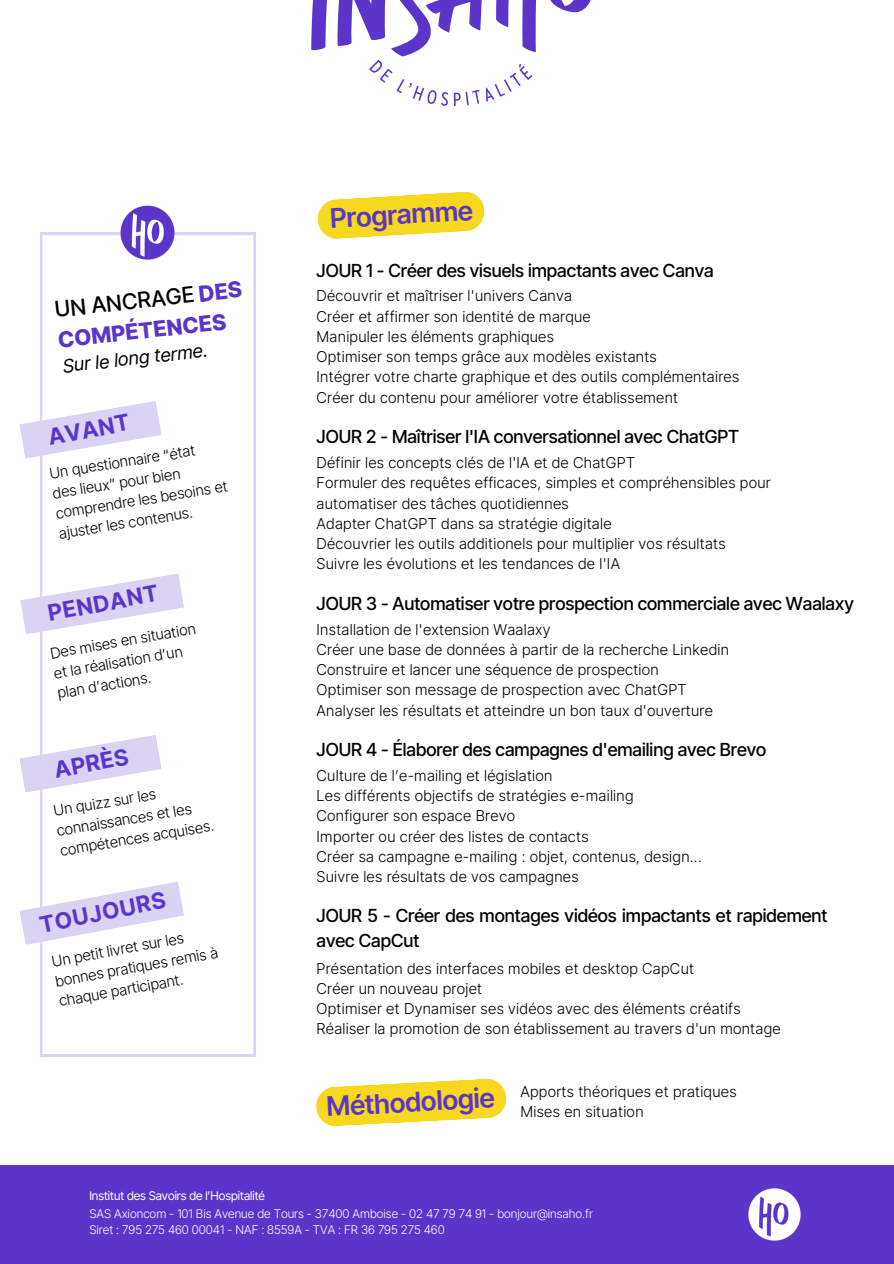
<style>
.page{position:relative;width:894px;height:1264px;background:#fff}
.page>*{position:absolute;margin:0;border:0;box-sizing:border-box;transform-origin:0 0}
.t1{font:600 27px "Inter Tight";color:#5b35ca}
.t2{font:700 22.5px "Inter Tight";color:#5b35ca}
.t3{font:800 21.9px/30.3px "Inter Tight";color:#5b35ca}
.t4{font:italic 18.6px "Inter Tight";color:#000}
.t5{font:500 18px/24.8px "Inter Tight";color:#000}
.t6{font:300 15px/20.2px "Inter Tight";letter-spacing:.02em;color:#000}
.t7{font:300 12px "Inter Tight";color:#fff}
.t8{font:12px "Inter Tight";color:#fff}
.s1{font-weight:500;color:#000}
</style>
<div class="page">
<svg style="left:311px;top:0;width:16px;height:50px"></svg>
<svg style="left:337px;top:0;width:254px;height:106px"></svg>
<div style="left:0;top:1164px;width:893px;height:99px;background:#5b35ca"></div>
<img style="left:748px;top:1188px;width:53px;height:53px">
<svg style="left:40px;top:233px;width:215px;height:823px"></svg>
<svg style="left:19px;top:401px;width:142px;height:57px"></svg>
<svg style="left:19px;top:735px;width:142px;height:57px"></svg>
<img style="left:117px;top:205px;width:62px;height:59px">
<svg style="left:20px;top:881px;width:164px;height:63px"></svg>
<svg style="left:20px;top:573px;width:164px;height:61px"></svg>
<svg style="left:316px;top:1078px;width:190px;height:48px"></svg>
<svg style="left:318px;top:191px;width:167px;height:48px"></svg>
<h1 class="t3" style="left:53px;top:294px;width:189px;rotate:-6deg"><span class="s1">UN ANCRAGE</span> DES<br>COMPÉTENCES</h1>
<h3 class="t4" style="left:62px;top:354px;width:147px;rotate:-6deg">Sur le long terme.</h3>
<p class="t2" style="left:46px;top:424px;width:83px;rotate:-11deg">AVANT</p>
<p class="t6" style="left:48px;top:463px;width:175px;rotate:-9deg">Un questionnaire “état des lieux” pour bien comprendre les besoins et ajuster les contenus.</p>
<h2 class="t2" style="left:46px;top:599px;width:113px;rotate:-10deg">PENDANT</h2>
<p class="t6" style="left:49px;top:643px;width:149px;rotate:-10deg">Des mises en situation et la réalisation d’un plan d’actions.</p>
<h2 class="t2" style="left:52px;top:756px;width:76px;rotate:-11deg">APRÈS</h2>
<p class="t6" style="left:52px;top:800px;width:157px;rotate:-9deg">Un quizz sur les connaissances et les compétences acquises.</p>
<h2 class="t2" style="left:38px;top:911px;width:129px;rotate:-11deg">TOUJOURS</h2>
<p class="t6" style="left:50px;top:951px;width:166px;rotate:-10deg">Un petit livret sur les bonnes pratiques remis à chaque participant.</p>
<h5 class="t1" style="left:329px;top:202px;width:144px;rotate:-3deg">Programme</h5>
<h5 class="t5" style="left:316px;top:258px;width:398px">JOUR 1 - Créer des visuels impactants avec Canva</h5>
<p class="t6" style="left:316px;top:286px;width:424px">Découvrir et maîtriser l'univers Canva<br>Créer et affirmer son identité de marque<br>Manipuler les éléments graphiques<br>Optimiser son temps grâce aux modèles existants<br>Intégrer votre charte graphique et des outils complémentaires</p>
<h3 class="t6" style="left:316px;top:387px;width:363px">Créer du contenu pour améliorer votre établissement</h3>
<p class="t5" style="left:316px;top:424px;width:424px">JOUR 2 - Maîtriser l'IA conversationnel avec ChatGPT</p>
<h3 class="t6" style="left:316px;top:452px;width:455px">Définir les concepts clés de l'IA et de ChatGPT<br>Formuler des requêtes efficaces, simples et compréhensibles pour automatiser des tâches quotidiennes<br>Adapter ChatGPT dans sa stratégie digitale<br>Découvrier les outils additionels pour multiplier vos résultats</h3>
<h5 class="t6" style="left:316px;top:553px;width:305px">Suivre les évolutions et les tendances de l'IA</h5>
<p class="t5" style="left:316px;top:590px;width:538px">JOUR 3 - Automatiser votre prospection commerciale avec Waalaxy</p>
<h3 class="t6" style="left:316px;top:619px;width:414px">Installation de l'extension Waalaxy<br>Créer une base de données à partir de la recherche Linkedin Construire et lancer une séquence de prospection<br>Optimiser son message de prospection avec ChatGPT</h3>
<h5 class="t6" style="left:316px;top:700px;width:398px">Analyser les résultats et atteindre un bon taux d'ouverture</h5>
<p class="t5" style="left:316px;top:737px;width:451px">JOUR 4 - Élaborer des campagnes d'emailing avec Brevo</p>
<h1 class="t6" style="left:316px;top:765px;width:386px">Culture de l’e-mailing et législation<br>Les différents objectifs de stratégies e-mailing Configurer son espace Brevo<br>Importer ou créer des listes de contacts<br>Créer sa campagne e-mailing : objet, contenus, design...</h1>
<h5 class="t6" style="left:316px;top:866px;width:263px">Suivre les résultats de vos campagnes</h5>
<p class="t5" style="left:316px;top:903px;width:512px">JOUR 5 - Créer des montages vidéos impactants et rapidement avec CapCut</p>
<p class="t6" style="left:316px;top:958px;width:425px">Présentation des interfaces mobiles et desktop CapCut<br>Créer un nouveau projet<br>Optimiser et Dynamiser ses vidéos avec des éléments créatifs</p>
<p class="t6" style="left:316px;top:1018px;width:465px">Réaliser la promotion de son établissement au travers d'un montage</p>
<h3 class="t1" style="left:326px;top:1089px;width:170px;rotate:-3deg">Méthodologie</h3>
<h5 class="t6" style="left:520px;top:1081px;width:218px">Apports théoriques et pratiques</h5>
<p class="t6" style="left:520px;top:1101px;width:125px">Mises en situation</p>
<h4 class="t8" style="left:89px;top:1188px;width:177px">Institut des Savoirs de l’Hospitalité</h4>
<h2 class="t7" style="left:89px;top:1206px;width:505px">SAS Axioncom - 101 Bis Avenue de Tours - 37400 Amboise - 02 47 79 74 91 - bonjour@insaho.fr</h2>
<h2 class="t7" style="left:89px;top:1222px;width:357px">Siret : 795 275 460 00041 - NAF : 8559A - TVA : FR 36 795 275 460</h2>
</div>
